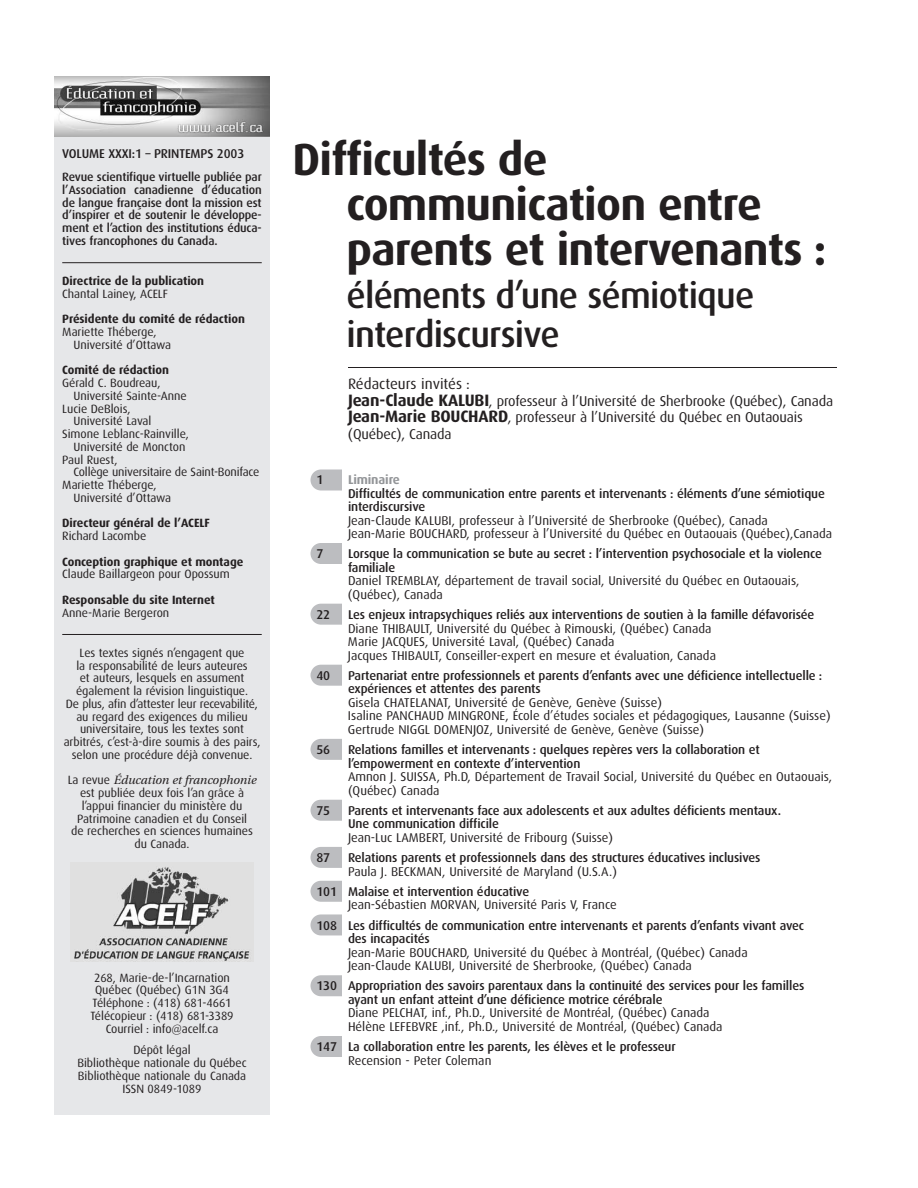
<style>
.page{position:relative;width:918px;height:1188px;background:#fff}
.page>*{position:absolute;margin:0;border:0;box-sizing:border-box;transform-origin:0 0}
.t1{font:700 45px/45px "Dax";letter-spacing:-.015em;color:#231f20}
.t2{font:500 36px/39px "Dax";letter-spacing:-.02em;color:#231f20}
.t3{font:15px "Dax";color:#231f20}
.t4{font:14.25px/16.5px "Dax";letter-spacing:-.01em;color:#231f20}
.t5{font:12.75px/13.5px "Dax";color:#231f20}
.t6{font:500 12.75px/13.5px "Dax";letter-spacing:-.01em;color:#231f20}
.t7{font:700 12.75px "Dax";letter-spacing:-.01em;color:#939598}
.t8{font:12px/12.8px "Dax";letter-spacing:-.005em;color:#231f20;text-align:center}
.t9{font:500 12px/12.8px "Dax";letter-spacing:-.01em;color:#231f20;text-align:justify}
.t10{font:700 12px "Dax";letter-spacing:-.005em;color:#231f20}
.t11{font:italic 12px "Utopia";color:#231f20}
.s1{font-family:"Dax";font-style:normal}
.s2{font-weight:700;font-size:16.5px}
</style>
<div class="page">
<svg style="left:310px;top:543px;width:32px;height:21px"></svg>
<svg style="left:310px;top:470px;width:32px;height:20px"></svg>
<svg style="left:310px;top:604px;width:32px;height:21px"></svg>
<svg style="left:310px;top:665px;width:32px;height:21px"></svg>
<svg style="left:310px;top:739px;width:32px;height:21px"></svg>
<svg style="left:310px;top:800px;width:32px;height:21px"></svg>
<svg style="left:310px;top:847px;width:32px;height:21px"></svg>
<svg style="left:310px;top:881px;width:32px;height:21px"></svg>
<svg style="left:310px;top:914px;width:32px;height:21px"></svg>
<svg style="left:310px;top:975px;width:32px;height:21px"></svg>
<svg style="left:310px;top:1036px;width:32px;height:21px"></svg>
<div style="left:54px;top:76px;width:216px;height:1039px;background:#e6e7e9"></div>
<hr style="left:62px;top:262px;width:200px;height:1px;background:#231f20">
<hr style="left:62px;top:634px;width:200px;height:1px;background:#231f20">
<img style="left:74px;top:866px;width:178px;height:95px">
<img style="left:54px;top:76px;width:216px;height:60px">
<hr style="left:348px;top:367px;width:489px;height:1px;background:#231f20">
<p class="t6" style="left:62px;top:147px;width:184px">VOLUME XXXI:1 – PRINTEMPS 2003</p>
<p class="t9" style="left:62px;top:171px;width:201px">Revue scientifique virtuelle publiée par l’Association canadienne d’éducation de langue française dont la mission est d’inspirer et de soutenir le développe&shy;ment et l’action des institutions éduca&shy;tives francophones du Canada.</p>
<p class="t10" style="left:62px;top:276px;width:143px">Directrice de la publication</p>
<p class="t8" style="left:62px;top:288px;width:107px">Chantal Lainey, ACELF</p>
<p class="t10" style="left:62px;top:314px;width:184px">Présidente du comité de rédaction</p>
<p class="t8" style="left:74px;top:326px;width:99px;text-align:left;text-indent:-11px">Mariette Théberge,<br>Université d’Ottawa</p>
<p class="t10" style="left:62px;top:365px;width:108px">Comité de rédaction</p>
<p class="t8" style="left:62px;top:377px;width:100px">Gérald C. Boudreau,</p>
<p class="t8" style="left:74px;top:390px;width:115px">Université Sainte-Anne</p>
<p class="t8" style="left:62px;top:403px;width:70px">Lucie DeBlois,</p>
<p class="t8" style="left:74px;top:416px;width:79px">Université Laval</p>
<p class="t8" style="left:62px;top:428px;width:128px">Simone Leblanc-Rainville,</p>
<p class="t8" style="left:74px;top:441px;width:113px">Université de Moncton</p>
<p class="t8" style="left:62px;top:454px;width:57px">Paul Ruest,</p>
<p class="t8" style="left:74px;top:467px;width:187px">Collège universitaire de Saint-Boniface</p>
<p class="t8" style="left:62px;top:479px;width:96px">Mariette Théberge,</p>
<p class="t8" style="left:74px;top:492px;width:99px">Université d’Ottawa</p>
<p class="t10" style="left:62px;top:518px;width:149px">Directeur général de l’ACELF</p>
<p class="t8" style="left:62px;top:530px;width:86px">Richard Lacombe</p>
<p class="t10" style="left:62px;top:556px;width:183px">Conception graphique et montage</p>
<p class="t8" style="left:62px;top:569px;width:169px">Claude Baillargeon pour Opossum</p>
<p class="t10" style="left:62px;top:594px;width:154px">Responsable du site Internet</p>
<p class="t8" style="left:62px;top:607px;width:109px">Anne-Marie Bergeron</p>
<p class="t8" style="left:64px;top:647px;width:198px">Les textes signés n’engagent que<br>la responsabilité de leurs auteures<br>et auteurs, lesquels en assument également la révision linguistique.<br>De plus, afin d’attester leur recevabilité, au regard des exigences du milieu universitaire, tous les textes sont arbitrés, c’est-à-dire soumis à des pairs, selon une procédure déjà convenue.</p>
<p class="t11" style="left:68px;top:776px;width:190px"><span class="s1">La revue</span> Éducation et francophonie</p>
<p class="t8" style="left:71px;top:787px;width:183px">est publiée deux fois l’an grâce à l’appui financier du ministère du<br>Patrimoine canadien et du Conseil de recherches en sciences humaines du Canada.</p>
<p class="t8" style="left:90px;top:972px;width:145px">268, Marie-de-l’Incarnation<br>Québec (Québec) G1N 3G4<br>Téléphone : (418) 681-4661<br>Télécopieur : (418) 681-3389<br>Courriel : info@acelf.ca</p>
<p class="t8" style="left:77px;top:1045px;width:171px">Dépôt légal<br>Bibliothèque nationale du Québec<br>Bibliothèque nationale du Canada<br>ISSN 0849-1089</p>
<h1 class="t1" style="left:346px;top:139px;width:481px;text-indent:-54px">Difficultés de communication entre parents et intervenants :</h1>
<h2 class="t2" style="left:346px;top:279px;width:409px">éléments d’une sémiotique interdiscursive</h2>
<p class="t3" style="left:348px;top:377px;width:123px">Rédacteurs invités :</p>
<p class="t4" style="left:348px;top:393px;width:487px"><span class="s2">Jean-Claude KALUBI</span>, professeur à l’Université de Sherbrooke (Québec), Canada<br><span class="s2">Jean-Marie BOUCHARD</span>, professeur à l’Université du Québec en Outaouais (Québec), Canada</p>
<p class="t6" style="left:316px;top:474px;width:8px">1</p>
<p class="t7" style="left:348px;top:474px;width:53px">Liminaire</p>
<p class="t6" style="left:348px;top:487px;width:478px">Difficultés de communication entre parents et intervenants : éléments d’une sémiotique interdiscursive</p>
<p class="t5" style="left:348px;top:514px;width:486px">Jean-Claude KALUBI, professeur à l’Université de Sherbrooke (Québec), Canada<br>Jean-Marie BOUCHARD, professeur à l’Université du Québec en Outaouais (Québec),Canada</p>
<p class="t6" style="left:316px;top:548px;width:8px">7</p>
<p class="t6" style="left:348px;top:548px;width:475px">Lorsque la communication se bute au secret : l’intervention psychosociale et la violence familiale</p>
<p class="t5" style="left:348px;top:575px;width:453px">Daniel TREMBLAY, département de travail social, Université du Québec en Outaouais, (Québec), Canada</p>
<p class="t6" style="left:316px;top:609px;width:15px">22</p>
<p class="t6" style="left:348px;top:609px;width:468px">Les enjeux intrapsychiques reliés aux interventions de soutien à la famille défavorisée</p>
<p class="t5" style="left:348px;top:622px;width:370px">Diane THIBAULT, Université du Québec à Rimouski, (Québec) Canada<br>Marie JACQUES, Université Laval, (Québec) Canada<br>Jacques THIBAULT, Conseiller-expert en mesure et évaluation, Canada</p>
<p class="t6" style="left:316px;top:669px;width:15px">40</p>
<p class="t6" style="left:348px;top:669px;width:476px">Partenariat entre professionnels et parents d’enfants avec une déficience intellectuelle : expériences et attentes des parents</p>
<p class="t5" style="left:348px;top:696px;width:484px">Gisela CHATELANAT, Université de Genève, Genève (Suisse)<br>Isaline PANCHAUD MINGRONE, École d’études sociales et pédagogiques, Lausanne (Suisse)<br>Gertrude NIGGL DOMENJOZ, Université de Genève, Genève (Suisse)</p>
<p class="t6" style="left:316px;top:744px;width:15px">56</p>
<p class="t6" style="left:348px;top:744px;width:413px">Relations familles et intervenants : quelques repères vers la collaboration et l’empowerment en contexte d’intervention</p>
<p class="t5" style="left:348px;top:771px;width:486px">Amnon J. SUISSA, Ph.D, Département de Travail Social, Université du Québec en Outaouais, (Québec) Canada</p>
<p class="t6" style="left:316px;top:804px;width:15px">75</p>
<p class="t6" style="left:348px;top:804px;width:435px">Parents et intervenants face aux adolescents et aux adultes déficients mentaux.<br>Une communication difficile</p>
<p class="t5" style="left:348px;top:831px;width:267px">Jean-Luc LAMBERT, Université de Fribourg (Suisse)</p>
<p class="t6" style="left:316px;top:852px;width:15px">87</p>
<p class="t6" style="left:348px;top:852px;width:414px">Relations parents et professionnels dans des structures éducatives inclusives</p>
<p class="t5" style="left:348px;top:865px;width:270px">Paula J. BECKMAN, Université de Maryland (U.S.A.)</p>
<p class="t6" style="left:316px;top:885px;width:214px">101 Malaise et intervention éducative</p>
<p class="t5" style="left:348px;top:899px;width:270px">Jean-Sébastien MORVAN, Université Paris V, France</p>
<p class="t6" style="left:348px;top:919px;width:458px;text-indent:-32px">108 Les difficultés de communication entre intervenants et parents d’enfants vivant avec des incapacités</p>
<p class="t5" style="left:348px;top:946px;width:401px">Jean-Marie BOUCHARD, Université du Québec à Montréal, (Québec) Canada<br>Jean-Claude KALUBI, Université de Sherbrooke, (Québec) Canada</p>
<p class="t6" style="left:348px;top:980px;width:458px;text-indent:-32px">130 Appropriation des savoirs parentaux dans la continuité des services pour les familles ayant un enfant atteint d’une déficience motrice cérébrale</p>
<p class="t5" style="left:348px;top:1007px;width:376px">Diane PELCHAT, inf., Ph.D., Université de Montréal, (Québec) Canada<br>Hélène LEFEBVRE ,inf., Ph.D., Université de Montréal, (Québec) Canada</p>
<p class="t6" style="left:316px;top:1041px;width:361px">147 La collaboration entre les parents, les élèves et le professeur</p>
<p class="t5" style="left:348px;top:1054px;width:145px">Recension - Peter Coleman</p>
</div>
